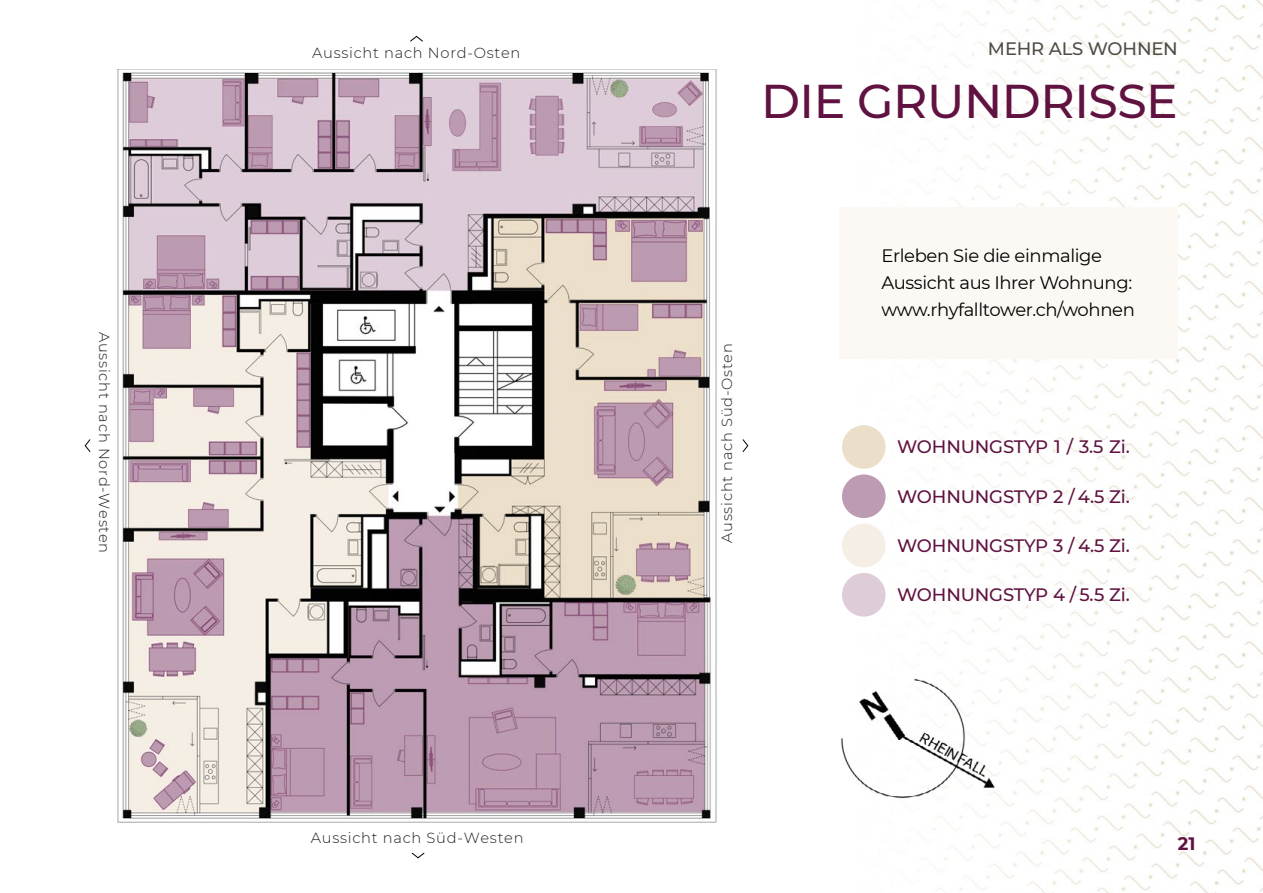
<style>
.page{position:relative;width:1263px;height:893px;background:#fff}
.page>*{position:absolute;margin:0;border:0;box-sizing:border-box;transform-origin:0 0}
.Rubriktitel__TOC{font:500 47.25px "Montserrat";letter-spacing:-.01em;color:#601240}
.Textblock{font:500 18px "Montserrat";letter-spacing:-.01em;color:#601240}
.Textblock-2{font:18px/27px "Montserrat";letter-spacing:-.02em;color:#000}
.Vortitel__TOC{font:500 18px "Montserrat";letter-spacing:-.01em;color:#514d45}
.t1{font:700 18px "Montserrat";color:#601240}
.t2{font:300 14.7px "Montserrat";letter-spacing:.05em;color:#231f20}
</style>
<div class="page">
<img style="left:855px;top:0;width:408px;height:893px">
<img style="left:841px;top:667px;width:157px;height:140px">
<svg style="left:410px;top:36px;width:13px;height:6px"></svg>
<div style="left:839px;top:207px;width:339px;height:151px;background:#fcf9f5"></div>
<div style="left:842px;top:425px;width:43px;height:44px;background:#ecdfca;border-radius:50%"></div>
<div style="left:842px;top:524px;width:43px;height:43px;background:#f5eee4;border-radius:50%"></div>
<div style="left:842px;top:474px;width:43px;height:44px;background:#bd9cb3;border-radius:50%"></div>
<div style="left:842px;top:573px;width:43px;height:44px;background:#decdd9;border-radius:50%"></div>
<img style="left:118px;top:69px;width:598px;height:753px">
<svg style="left:411px;top:852px;width:14px;height:6px"></svg>
<svg style="left:85px;top:439px;width:6px;height:13px"></svg>
<svg style="left:742px;top:439px;width:6px;height:13px"></svg>
<p class="t2" style="left:114px;top:332px;width:223px;rotate:90deg">Aussicht nach Nord-Westen</p>
<p class="t2" style="left:312px;top:42px;width:210px">Aussicht nach Nord-Osten</p>
<p class="t2" style="left:311px;top:828px;width:214px">Aussicht nach Süd-Westen</p>
<p class="Vortitel__TOC" style="left:988px;top:36px;width:191px">MEHR ALS WOHNEN</p>
<p class="Rubriktitel__TOC" style="left:761px;top:68px;width:418px">DIE GRUNDRISSE</p>
<p class="t2" style="left:717px;top:543px;width:201px;rotate:-90deg">Aussicht nach Süd-Osten</p>
<p class="Textblock-2" style="left:881px;top:241px;width:255px">Erleben Sie die einmalige<br>Aussicht aus Ihrer Wohnung: www.rhyfalltower.ch/wohnen</p>
<p class="Textblock" style="left:897px;top:434px;width:234px">WOHNUNGSTYP 1 / 3.5 Zi.</p>
<p class="Textblock" style="left:897px;top:484px;width:234px">WOHNUNGSTYP 2 / 4.5 Zi.</p>
<p class="Textblock" style="left:897px;top:533px;width:234px">WOHNUNGSTYP 3 / 4.5 Zi.</p>
<p class="Textblock" style="left:897px;top:582px;width:234px">WOHNUNGSTYP 4 / 5.5 Zi.</p>
<p class="t1" style="left:1178px;top:831px;width:19px">21</p>
</div>
